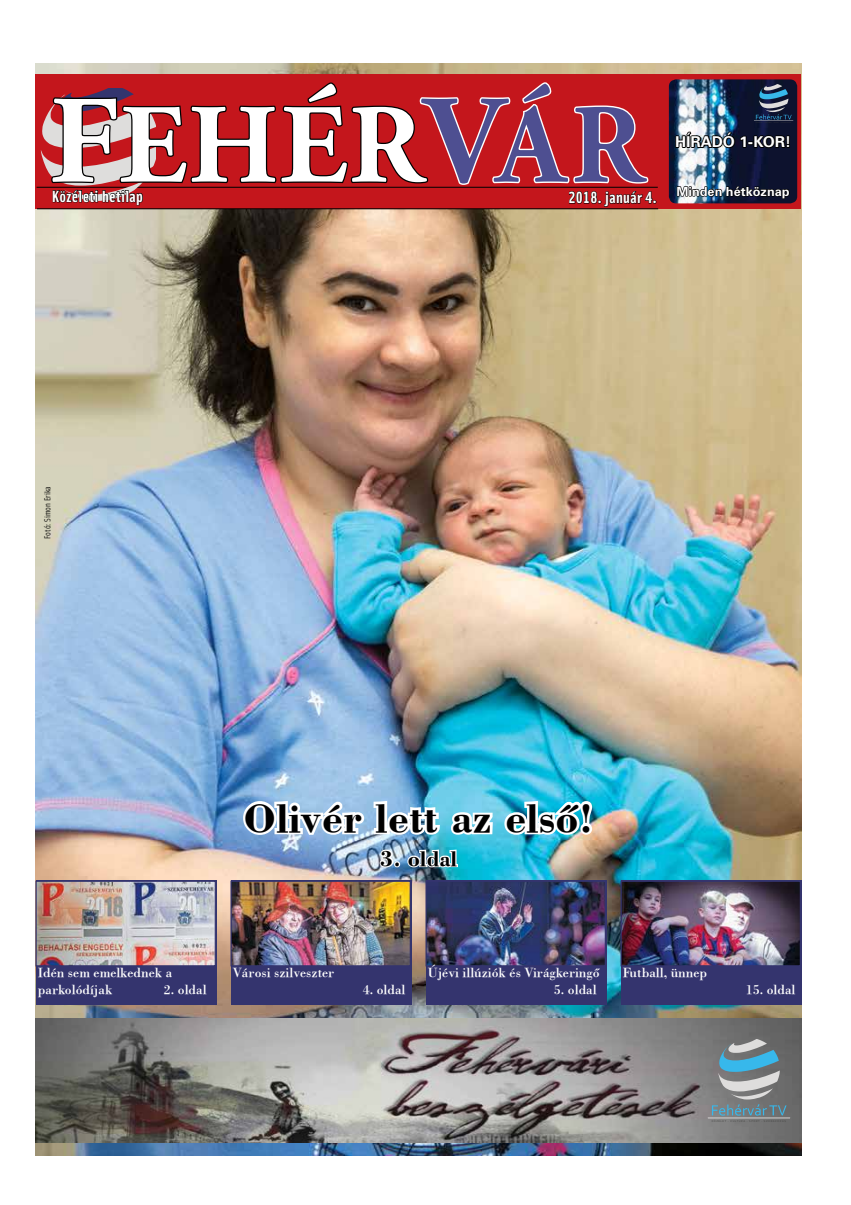
<style>
.page{position:relative;width:851px;height:1205px;background:#fff}
.page>*{position:absolute;margin:0;border:0;box-sizing:border-box;transform-origin:0 0}
.t1{font:700 125px "Adobe Garamond Pro";color:#fff}
.t2{font:700 112.5px "Adobe Garamond Pro";letter-spacing:.015em;color:#fff}
.t3{font:700 42.5px "Bodoni PFL";letter-spacing:.01em;color:#000}
.t4{font:700 22.5px "Bodoni PFL";letter-spacing:.01em;color:#000}
.t5{font:700 16.25px "Solex";letter-spacing:.02em;color:#fff}
.t6{font:700 15px "Zurich HBT";color:#fff}
.t7{font:13.75px/16.5px "Bodoni PFL";color:#fff}
.t8{font:700 12.5px "Zurich HBT";color:#fff}
.t9{font:8.75px "Solex";color:#000}
.s1{font-size:125px;color:#4e4f91}
.s2{color:#4e4f91}
</style>
<div class="page">
<img style="left:35px;top:64px;width:765px;height:1091px">
<div style="left:36px;top:880px;width:180px;height:124px;background:#34346e"></div>
<img style="left:37px;top:882px;width:177px;height:82px">
<div style="left:35px;top:880px;width:181px;height:86px;border:1px solid #34346e"></div>
<div style="left:231px;top:880px;width:180px;height:124px;background:#34346e"></div>
<img style="left:232px;top:882px;width:177px;height:82px">
<div style="left:230px;top:880px;width:181px;height:86px;border:1px solid #34346e"></div>
<div style="left:426px;top:880px;width:180px;height:124px;background:#34346e"></div>
<img style="left:427px;top:882px;width:177px;height:82px">
<div style="left:425px;top:880px;width:181px;height:86px;border:1px solid #34346e"></div>
<div style="left:620px;top:880px;width:181px;height:124px;background:#34346e"></div>
<img style="left:622px;top:882px;width:176px;height:82px">
<div style="left:620px;top:880px;width:180px;height:86px;border:1px solid #34346e"></div>
<img style="left:240px;top:797px;width:356px;height:72px">
<div style="left:35px;top:74px;width:766px;height:135px;background:#c4161c"></div>
<hr style="left:37px;top:187px;width:620px;height:1px;background:#000">
<hr style="left:37px;top:208px;width:621px;height:1px;background:#000">
<svg style="left:41px;top:82px;width:615px;height:125px"></svg>
<img style="left:668px;top:79px;width:129px;height:124px">
<svg style="left:676px;top:180px;width:114px;height:20px;background:#323d4e"></svg>
<div style="left:786px;top:135px;width:4px;height:10px;border:2px solid #000"></div>
<svg style="left:674px;top:130px;width:115px;height:19px;background:#262e3b"></svg>
<svg style="left:753px;top:84px;width:40px;height:37px"></svg>
<img style="left:36px;top:1019px;width:765px;height:124px">
<svg style="left:711px;top:1039px;width:75px;height:76px;background:#7b8f97"></svg>
<hr style="left:707px;top:1117px;width:83px;height:1px;background:#dedddc">
<h2 class="t2" style="left:120px;top:80px;width:525px">EHÉR<span class="s1">V</span><span class="s2">ÁR</span></h2>
<h1 class="t1" style="left:49px;top:69px;width:70px">F</h1>
<p class="t5" style="left:52px;top:186px;width:93px">Közéleti hetilap</p>
<p class="t5" style="left:568px;top:187px;width:89px">2018. január 4.</p>
<p class="t6" style="left:675px;top:133px;width:117px">HÍRADÓ 1-KOR!</p>
<p class="t8" style="left:676px;top:184px;width:115px">Minden hétköznap</p>
<p class="t9" style="left:42px;top:539px;width:54px;rotate:-90deg">Fotó: Simon Erika</p>
<h3 class="t3" style="left:243px;top:789px;width:351px">Olivér lett az első!</h3>
<h3 class="t4" style="left:380px;top:843px;width:78px">3. oldal</h3>
<p class="t7" style="left:38px;top:964px;width:136px">Idén sem emelkednek a parkolódíjak</p>
<p class="t7" style="left:164px;top:981px;width:44px">2. oldal</p>
<p class="t7" style="left:233px;top:964px;width:103px">Városi szilveszter</p>
<p class="t7" style="left:362px;top:981px;width:44px">4. oldal</p>
<p class="t7" style="left:428px;top:964px;width:173px">Újévi illúziók és Virágkeringő</p>
<p class="t7" style="left:554px;top:981px;width:44px">5. oldal</p>
<p class="t7" style="left:622px;top:964px;width:86px">Futball, ünnep</p>
<p class="t7" style="left:745px;top:981px;width:51px">15. oldal</p>
</div>
